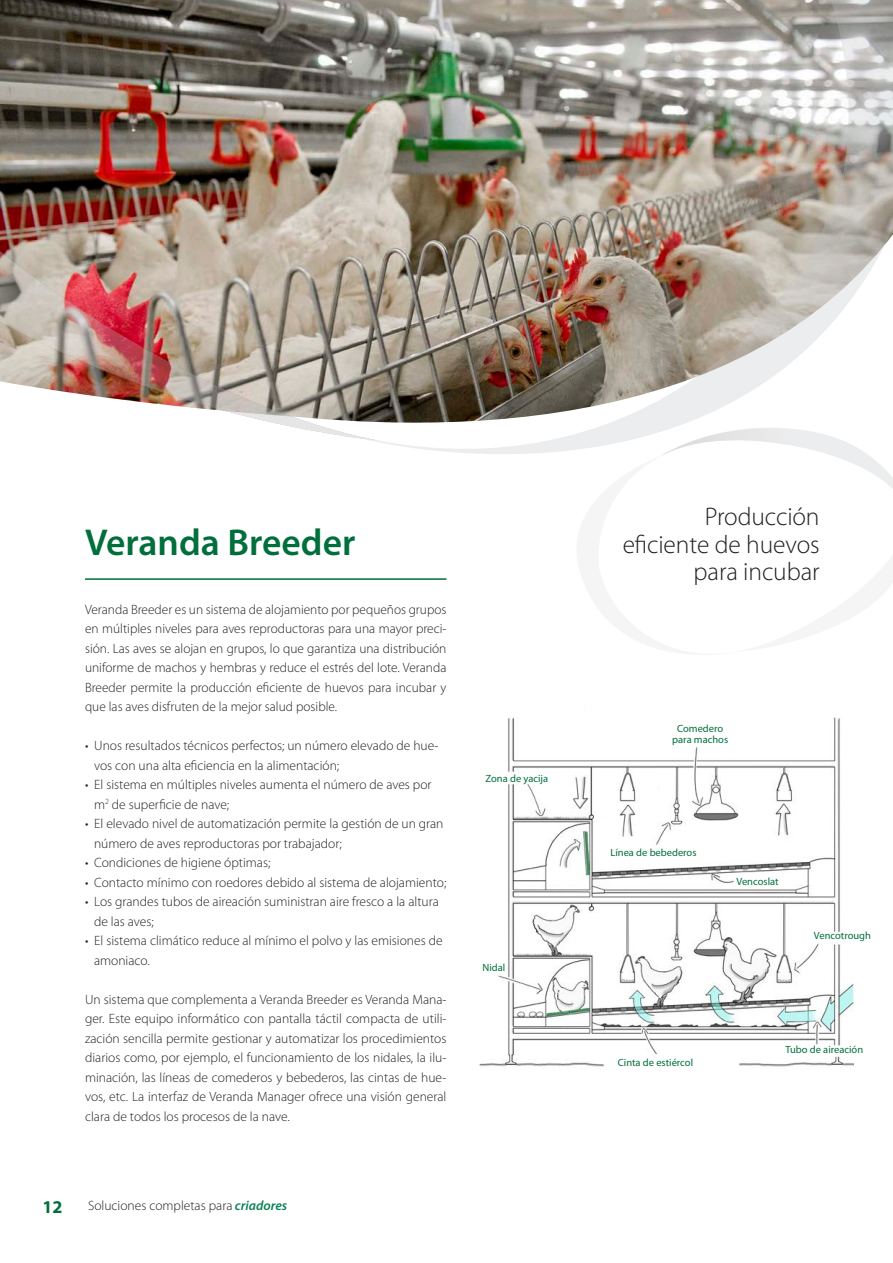
<style>
.page{position:relative;width:893px;height:1263px;background:#fff}
.page>*{position:absolute;margin:0;border:0;box-sizing:border-box;transform-origin:0 0}
.t1{font:600 37.5px "Myriad Pro";color:#006f3c}
.t2{font:300 25.5px "Myriad Pro";letter-spacing:-.005em;color:#231f20}
.t3{font:700 18px "Myriad Pro";color:#006f3c}
.t4{font:300 13.5px/19.5px "Myriad Pro";color:#231f20}
.t5{font:10.5px/10.5px "Myriad Pro";color:#006f3c;text-align:center}
.s1{font-weight:600;font-style:italic;color:#0b8256}
</style>
<div class="page">
<img style="left:0;top:0;width:361px;height:439px">
<img style="left:361px;top:0;width:532px;height:454px">
<svg style="left:561px;top:428px;width:332px;height:61px"></svg>
<img style="left:479px;top:717px;width:375px;height:350px">
<hr style="left:85px;top:578px;width:361px;height:2px;background:#006f3c">
<p class="t1" style="left:85px;top:519px;width:272px">Veranda Breeder</p>
<p class="t4" style="left:85px;top:599px;width:363px;text-align:justify">Veranda Breeder es un sistema de alojamiento por pequeños grupos en múltiples niveles para aves reproductoras para una mayor preci&shy;sión. Las aves se alojan en grupos, lo que garantiza una distribución uniforme de machos y hembras y reduce el estrés del lote. Veranda Breeder permite la producción eficiente de huevos para incubar y que las aves disfruten de la mejor salud posible.</p>
<p class="t4" style="left:94px;top:736px;width:346px;text-indent:-9px">• Unos resultados técnicos perfectos; un número elevado de hue&shy;vos con una alta eficiencia en la alimentación;</p>
<p class="t4" style="left:94px;top:775px;width:339px;text-indent:-9px">• El sistema en múltiples niveles aumenta el número de aves por m<sup>2</sup> de superficie de nave;</p>
<p class="t4" style="left:94px;top:814px;width:351px;text-indent:-9px">• El elevado nivel de automatización permite la gestión de un gran número de aves reproductoras por trabajador;</p>
<p class="t4" style="left:85px;top:853px;width:187px">• Condiciones de higiene óptimas;</p>
<p class="t4" style="left:85px;top:872px;width:363px">• Contacto mínimo con roedores debido al sistema de alojamiento;</p>
<p class="t4" style="left:94px;top:892px;width:346px;text-indent:-9px">• Los grandes tubos de aireación suministran aire fresco a la altura de las aves;</p>
<p class="t4" style="left:94px;top:931px;width:350px;text-indent:-9px">• El sistema climático reduce al mínimo el polvo y las emisiones de amoniaco.</p>
<p class="t4" style="left:85px;top:989px;width:363px;text-align:justify">Un sistema que complementa a Veranda Breeder es Veranda Mana&shy;ger. Este equipo informático con pantalla táctil compacta de utili&shy;zación sencilla permite gestionar y automatizar los procedimientos diarios como, por ejemplo, el funcionamiento de los nidales, la ilu&shy;minación, las líneas de comederos y bebederos, las cintas de hue&shy;vos, etc. La interfaz de Veranda Manager ofrece una visión general clara de todos los procesos de la nave.</p>
<p class="t3" style="left:43px;top:1195px;width:21px">12</p>
<p class="t4" style="left:88px;top:1196px;width:201px">Soluciones completas para <span class="s1">criadores</span></p>
<p class="t5" style="left:485px;top:773px;width:64px">Zona de yacija</p>
<p class="t5" style="left:482px;top:962px;width:24px">Nidal</p>
<p class="t2" style="left:705px;top:501px;width:116px">Producción</p>
<p class="t2" style="left:623px;top:529px;width:198px">eficiente de huevos</p>
<p class="t2" style="left:694px;top:557px;width:128px">para incubar</p>
<p class="t5" style="left:672px;top:723px;width:57px">Comedero para machos</p>
<p class="t5" style="left:610px;top:847px;width:88px">Línea de bebederos</p>
<p class="t5" style="left:736px;top:876px;width:44px">Vencoslat</p>
<p class="t5" style="left:814px;top:930px;width:59px">Vencotrough</p>
<p class="t5" style="left:618px;top:1057px;width:77px">Cinta de estiércol</p>
<p class="t5" style="left:785px;top:1043px;width:79px">Tubo de aireación</p>
</div>
